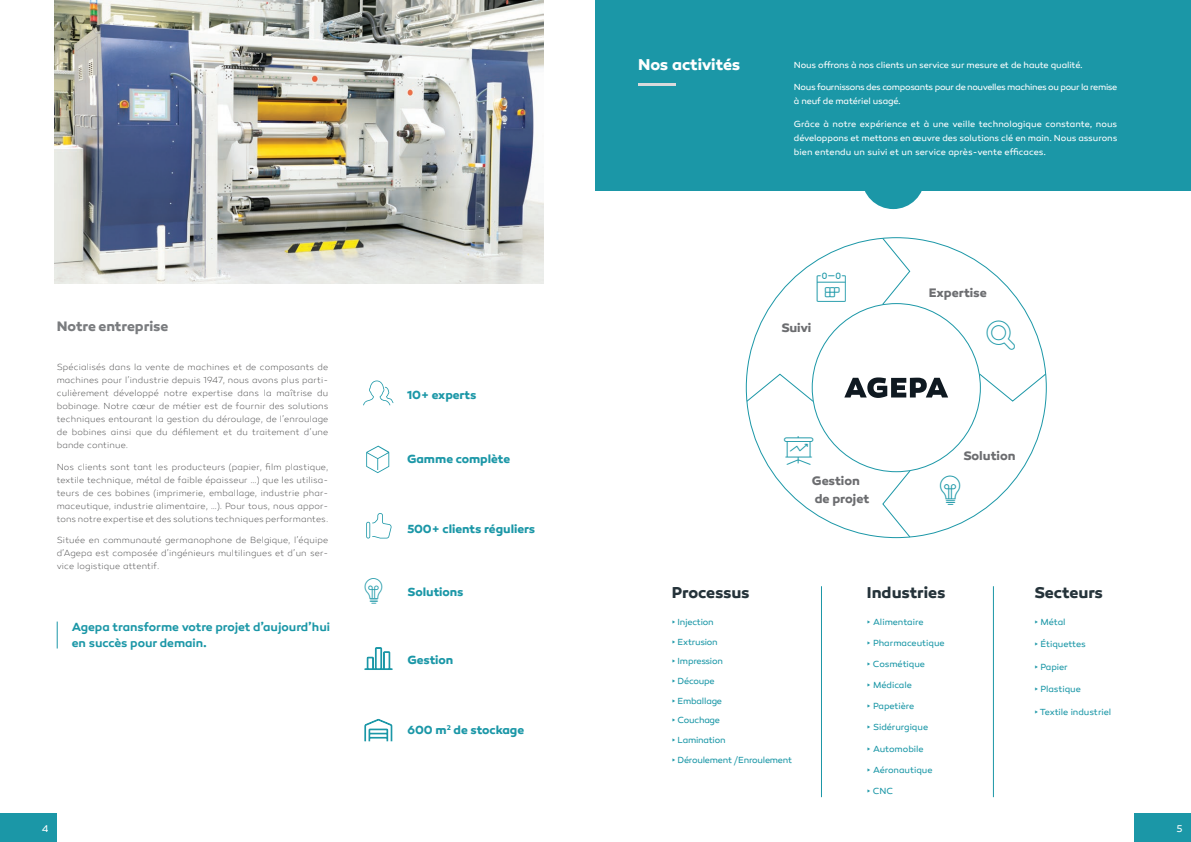
<style>
.page{position:relative;width:1191px;height:842px;background:#fff}
.page>*{position:absolute;margin:0;border:0;box-sizing:border-box;transform-origin:0 0}
.t1{font:700 16px "Canaro W00";letter-spacing:-.01em;color:#25333a}
.t2{font:700 16px "Canaro W00";letter-spacing:-.01em;color:#fff}
.t3{font:700 14px "Canaro W00";letter-spacing:-.005em;color:#7a7c7f}
.t4{font:700 12.5px/18px "Canaro W00";letter-spacing:-.005em;color:#6c6d70}
.t5{font:700 12px "Canaro W00";letter-spacing:-.005em;color:#1b97a7}
.t6{font:600 12px "Canaro W00";letter-spacing:-.005em;color:#1b97a7}
.t7{font:10px "Canaro W00";color:#fff}
.t8{font:200 9px/13px "Canaro W00";letter-spacing:.015em;color:#3e3e3f;text-align:justify}
.t9{font:9px "Canaro W00";letter-spacing:-.015em;color:#1b97a7}
.t10{font:9px/14px "Canaro W00";letter-spacing:-.015em;color:#fff;text-align:justify}
.t11{font:9px/14px "Canaro W00";letter-spacing:-.035em;color:#fff}
</style>
<div class="page">
<div style="left:0;top:814px;width:57px;height:28px;background:#1b97a7"></div>
<img style="left:54px;top:0;width:490px;height:283px">
<svg style="left:57px;top:621px;width:1px;height:27px"></svg>
<div style="left:595px;top:0;width:596px;height:190px;background:#1b97a7"></div>
<div style="left:862px;top:146px;width:62px;height:63px;background:#1b97a7;border-radius:50%"></div>
<div style="left:1134px;top:814px;width:57px;height:28px;background:#1b97a7"></div>
<svg style="left:363px;top:381px;width:30px;height:24px"></svg>
<svg style="left:366px;top:513px;width:25px;height:25px"></svg>
<svg style="left:365px;top:648px;width:27px;height:21px"></svg>
<svg style="left:366px;top:446px;width:23px;height:27px"></svg>
<svg style="left:365px;top:719px;width:27px;height:22px"></svg>
<svg style="left:844px;top:377px;width:104px;height:21px"></svg>
<svg style="left:746px;top:374px;width:67px;height:28px"></svg>
<svg style="left:882px;top:238px;width:28px;height:67px"></svg>
<svg style="left:979px;top:373px;width:67px;height:29px"></svg>
<svg style="left:882px;top:470px;width:28px;height:68px"></svg>
<hr style="left:821px;top:586px;width:1px;height:211px;background:#1b97a7">
<hr style="left:993px;top:586px;width:1px;height:211px;background:#1b97a7">
<hr style="left:638px;top:83px;width:38px;height:3px;background:#d9dadc">
<p class="t2" style="left:638px;top:55px;width:104px">Nos activités</p>
<p class="t10" style="left:794px;top:58px;width:290px">Nous offrons à nos clients un service sur mesure et de haute qualité.</p>
<p class="t11" style="left:794px;top:80px;width:325px">Nous fournissons des composants pour de nouvelles machines ou pour la remise à neuf de matériel usagé.</p>
<p class="t10" style="left:794px;top:117px;width:325px">Grâce à notre expérience et à une veille technologique constante, nous développons et mettons en œuvre des solutions clé en main. Nous assurons bien entendu un suivi et un service après-vente efficaces.</p>
<p class="t3" style="left:57px;top:318px;width:113px">Notre entreprise</p>
<p class="t8" style="left:57px;top:361px;width:273px">Spécialisés dans la vente de machines et de composants de machines pour l’industrie depuis 1947, nous avons plus parti&shy;culièrement développé notre expertise dans la maîtrise du bobinage. Notre cœur de métier est de fournir des solutions techniques entourant la gestion du déroulage, de l’enroulage de bobines ainsi que du défilement et du traitement d’une bande continue.</p>
<p class="t8" style="left:57px;top:460px;width:273px">Nos clients sont tant les producteurs (papier, film plastique, textile technique, métal de faible épaisseur …) que les utilisa&shy;teurs de ces bobines (imprimerie, emballage, industrie phar&shy;maceutique, industrie alimentaire, …). Pour tous, nous appor&shy;tons notre expertise et des solutions techniques performantes.</p>
<p class="t8" style="left:57px;top:534px;width:273px">Située en communauté germanophone de Belgique, l’équipe d’Agepa est composée d’ingénieurs multilingues et d’un ser&shy;vice logistique attentif.</p>
<p class="t6" style="left:72px;top:620px;width:260px">Agepa transforme votre projet d’aujourd’hui</p>
<p class="t6" style="left:72px;top:636px;width:137px">en succès pour demain.</p>
<p class="t5" style="left:407px;top:387px;width:71px">10+ experts</p>
<p class="t5" style="left:407px;top:452px;width:105px">Gamme complète</p>
<p class="t5" style="left:407px;top:522px;width:130px">500+ clients réguliers</p>
<p class="t5" style="left:407px;top:584px;width:58px">Solutions</p>
<p class="t5" style="left:407px;top:652px;width:47px">Gestion</p>
<p class="t5" style="left:407px;top:722px;width:118px">600 m<sup>2</sup> de stockage</p>
<p class="t4" style="left:781px;top:319px;width:32px">Suivi</p>
<p class="t4" style="left:812px;top:472px;width:59px">Gestion de projet</p>
<p class="t4" style="left:928px;top:283px;width:60px">Expertise</p>
<p class="t4" style="left:963px;top:447px;width:54px">Solution</p>
<p class="t1" style="left:672px;top:583px;width:79px">Processus</p>
<p class="t1" style="left:867px;top:583px;width:80px">Industries</p>
<p class="t1" style="left:1034px;top:583px;width:70px">Secteurs</p>
<p class="t9" style="left:672px;top:617px;width:43px">▸ Injection</p>
<p class="t9" style="left:672px;top:636px;width:47px">▸ Extrusion</p>
<p class="t9" style="left:672px;top:656px;width:52px">▸ Impression</p>
<p class="t9" style="left:672px;top:676px;width:44px">▸ Découpe</p>
<p class="t9" style="left:672px;top:695px;width:52px">▸ Emballage</p>
<p class="t9" style="left:672px;top:715px;width:50px">▸ Couchage</p>
<p class="t9" style="left:672px;top:735px;width:55px">▸ Lamination</p>
<p class="t9" style="left:672px;top:754px;width:122px">▸ Déroulement /Enroulement</p>
<p class="t9" style="left:867px;top:617px;width:58px">▸ Alimentaire</p>
<p class="t9" style="left:867px;top:638px;width:79px">▸ Pharmaceutique</p>
<p class="t9" style="left:867px;top:659px;width:60px">▸ Cosmétique</p>
<p class="t9" style="left:867px;top:680px;width:47px">▸ Médicale</p>
<p class="t9" style="left:867px;top:701px;width:49px">▸ Papetière</p>
<p class="t9" style="left:867px;top:722px;width:63px">▸ Sidérurgique</p>
<p class="t9" style="left:867px;top:743px;width:58px">▸ Automobile</p>
<p class="t9" style="left:867px;top:764px;width:67px">▸ Aéronautique</p>
<p class="t9" style="left:867px;top:785px;width:28px">▸ CNC</p>
<p class="t9" style="left:1034px;top:617px;width:33px">▸ Métal</p>
<p class="t9" style="left:1034px;top:639px;width:53px">▸ Étiquettes</p>
<p class="t9" style="left:1034px;top:662px;width:35px">▸ Papier</p>
<p class="t9" style="left:1034px;top:684px;width:48px">▸ Plastique</p>
<p class="t9" style="left:1034px;top:707px;width:78px">▸ Textile industriel</p>
<p class="t7" style="left:42px;top:823px;width:8px">4</p>
<p class="t7" style="left:1176px;top:823px;width:8px">5</p>
</div>
